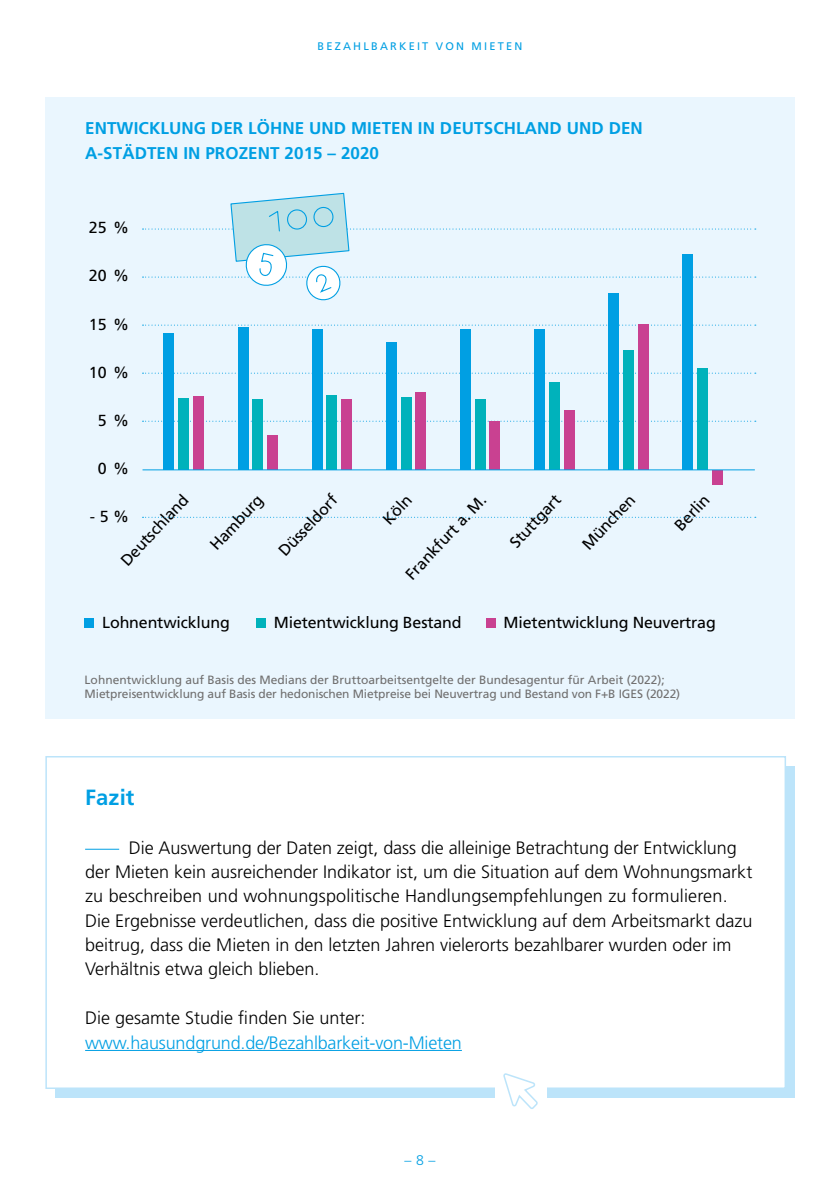
<style>
.page{position:relative;width:840px;height:1191px;background:#fff}
.page>*{position:absolute;margin:0;border:0;box-sizing:border-box;transform-origin:0 0}
.t1{font:700 22px "Frutiger";letter-spacing:.005em;color:#009fe3}
.t2{font:300 18px/24.4px "Frutiger";color:#000}
.t3{font:300 18px "Frutiger";letter-spacing:-.01em;color:#009fe3}
.t4{font:700 17px/24.4px "Frutiger";letter-spacing:.005em;color:#009fe3}
.t5{font:16px "Frutiger";letter-spacing:-.01em;color:#000}
.t6{font:300 14px "Frutiger";color:#009fe3}
.t7{font:12px/14.4px "Frutiger";color:#706f6f}
.t8{font:11px "Frutiger";letter-spacing:.2em;color:#009fe3}
</style>
<div class="page">
<div style="left:45px;top:98px;width:749px;height:621px;background:#eaf6fe"></div>
<div style="left:55px;top:766px;width:739px;height:331px;background:#bce4fa"></div>
<div style="left:45px;top:756px;width:740px;height:333px;background:#fff;border:2px solid #bce4fa"></div>
<hr style="left:85px;top:1050px;width:376px;height:1px;background:#009fe3">
<hr style="left:85px;top:849px;width:34px;height:1px;background:#009fe3">
<div style="left:495px;top:1073px;width:51px;height:35px;background:#fff"></div>
<svg style="left:503px;top:1073px;width:35px;height:36px"></svg>
<div style="left:85px;top:618px;width:9px;height:9px;background:#009fe3"></div>
<div style="left:256px;top:618px;width:9px;height:9px;background:#00b2bb"></div>
<div style="left:486px;top:618px;width:9px;height:9px;background:#c94191"></div>
<svg style="left:142px;top:325px;width:613px;height:1px"></svg>
<svg style="left:142px;top:373px;width:613px;height:1px"></svg>
<svg style="left:142px;top:421px;width:613px;height:1px"></svg>
<svg style="left:142px;top:517px;width:613px;height:1px"></svg>
<div style="left:163px;top:333px;width:11px;height:136px;background:#009fe3"></div>
<div style="left:178px;top:399px;width:11px;height:70px;background:#00b2bb"></div>
<div style="left:193px;top:396px;width:11px;height:73px;background:#c94191"></div>
<div style="left:237px;top:327px;width:11px;height:142px;background:#009fe3"></div>
<div style="left:252px;top:399px;width:11px;height:70px;background:#00b2bb"></div>
<div style="left:267px;top:435px;width:11px;height:34px;background:#c94191"></div>
<div style="left:311px;top:330px;width:11px;height:139px;background:#009fe3"></div>
<div style="left:326px;top:395px;width:11px;height:74px;background:#00b2bb"></div>
<div style="left:341px;top:399px;width:11px;height:70px;background:#c94191"></div>
<div style="left:385px;top:342px;width:11px;height:127px;background:#009fe3"></div>
<div style="left:400px;top:398px;width:11px;height:71px;background:#00b2bb"></div>
<div style="left:415px;top:392px;width:11px;height:77px;background:#c94191"></div>
<div style="left:459px;top:329px;width:11px;height:140px;background:#009fe3"></div>
<div style="left:474px;top:399px;width:11px;height:70px;background:#00b2bb"></div>
<div style="left:489px;top:421px;width:11px;height:48px;background:#c94191"></div>
<div style="left:533px;top:329px;width:11px;height:140px;background:#009fe3"></div>
<div style="left:548px;top:382px;width:11px;height:87px;background:#00b2bb"></div>
<div style="left:563px;top:410px;width:11px;height:59px;background:#c94191"></div>
<div style="left:607px;top:293px;width:11px;height:176px;background:#009fe3"></div>
<div style="left:622px;top:350px;width:11px;height:119px;background:#00b2bb"></div>
<div style="left:637px;top:324px;width:11px;height:145px;background:#c94191"></div>
<div style="left:681px;top:255px;width:11px;height:214px;background:#009fe3"></div>
<div style="left:696px;top:368px;width:11px;height:101px;background:#00b2bb"></div>
<div style="left:711px;top:470px;width:11px;height:15px;background:#c94191"></div>
<svg style="left:142px;top:192px;width:613px;height:111px"></svg>
<hr style="left:142px;top:469px;width:612px;height:1px;background:#009fe3">
<p class="t8" style="left:317px;top:39px;width:206px">BEZAHLBARKEIT VON MIETEN</p>
<p class="t4" style="left:85px;top:116px;width:559px">ENTWICKLUNG DER LÖHNE UND MIETEN IN DEUTSCHLAND UND DEN<br>A-STÄDTEN IN PROZENT 2015 – 2020</p>
<p class="t5" style="left:89px;top:218px;width:42px">25 %</p>
<p class="t5" style="left:89px;top:266px;width:42px">20 %</p>
<p class="t5" style="left:89px;top:314px;width:42px">15 %</p>
<p class="t5" style="left:89px;top:362px;width:42px">10 %</p>
<p class="t5" style="left:98px;top:410px;width:33px">5 %</p>
<p class="t5" style="left:98px;top:458px;width:33px">0 %</p>
<p class="t5" style="left:90px;top:506px;width:41px">- 5 %</p>
<p class="t5" style="left:117px;top:557px;width:92px;rotate:-47deg">Deutschland</p>
<p class="t5" style="left:206px;top:541px;width:71px;rotate:-47deg">Hamburg</p>
<p class="t5" style="left:274px;top:547px;width:79px;rotate:-47deg">Düsseldorf</p>
<p class="t5" style="left:378px;top:515px;width:36px;rotate:-47deg">Köln</p>
<p class="t5" style="left:505px;top:539px;width:68px;rotate:-47deg">Stuttgart</p>
<p class="t5" style="left:578px;top:541px;width:71px;rotate:-47deg">München</p>
<p class="t5" style="left:670px;top:521px;width:44px;rotate:-47deg">Berlin</p>
<p class="t5" style="left:401px;top:570px;width:111px;rotate:-47deg">Frankfurt a. M.</p>
<p class="t5" style="left:102px;top:612px;width:129px">Lohnentwicklung</p>
<p class="t5" style="left:274px;top:612px;width:189px">Mietentwicklung Bestand</p>
<p class="t5" style="left:503px;top:612px;width:214px">Mietentwicklung Neuvertrag</p>
<p class="t7" style="left:85px;top:672px;width:596px">Lohnentwicklung auf Basis des Medians der Bruttoarbeitsentgelte der Bundesagentur für Arbeit (2022);<br>Mietpreisentwicklung auf Basis der hedonischen Mietpreise bei Neuvertrag und Bestand von F+B IGES (2022)</p>
<p class="t1" style="left:85px;top:784px;width:51px">Fazit</p>
<p class="t2" style="left:85px;top:835px;width:668px;text-indent:44px">Die Auswertung der Daten zeigt, dass die alleinige Betrachtung der Entwicklung der Mieten kein ausreichender Indikator ist, um die Situation auf dem Wohnungsmarkt zu beschreiben und wohnungspolitische Handlungsempfehlungen zu formulieren.<br>Die Ergebnisse verdeutlichen, dass die positive Entwicklung auf dem Arbeitsmarkt dazu beitrug, dass die Mieten in den letzten Jahren vielerorts bezahlbarer wurden oder im Verhältnis etwa gleich blieben.</p>
<p class="t2" style="left:85px;top:1006px;width:282px">Die gesamte Studie finden Sie unter:</p>
<p class="t3" style="left:85px;top:1032px;width:378px">www.hausundgrund.de/Bezahlbarkeit-von-Mieten</p>
<p class="t6" style="left:404px;top:1152px;width:32px">– 8 –</p>
</div>
